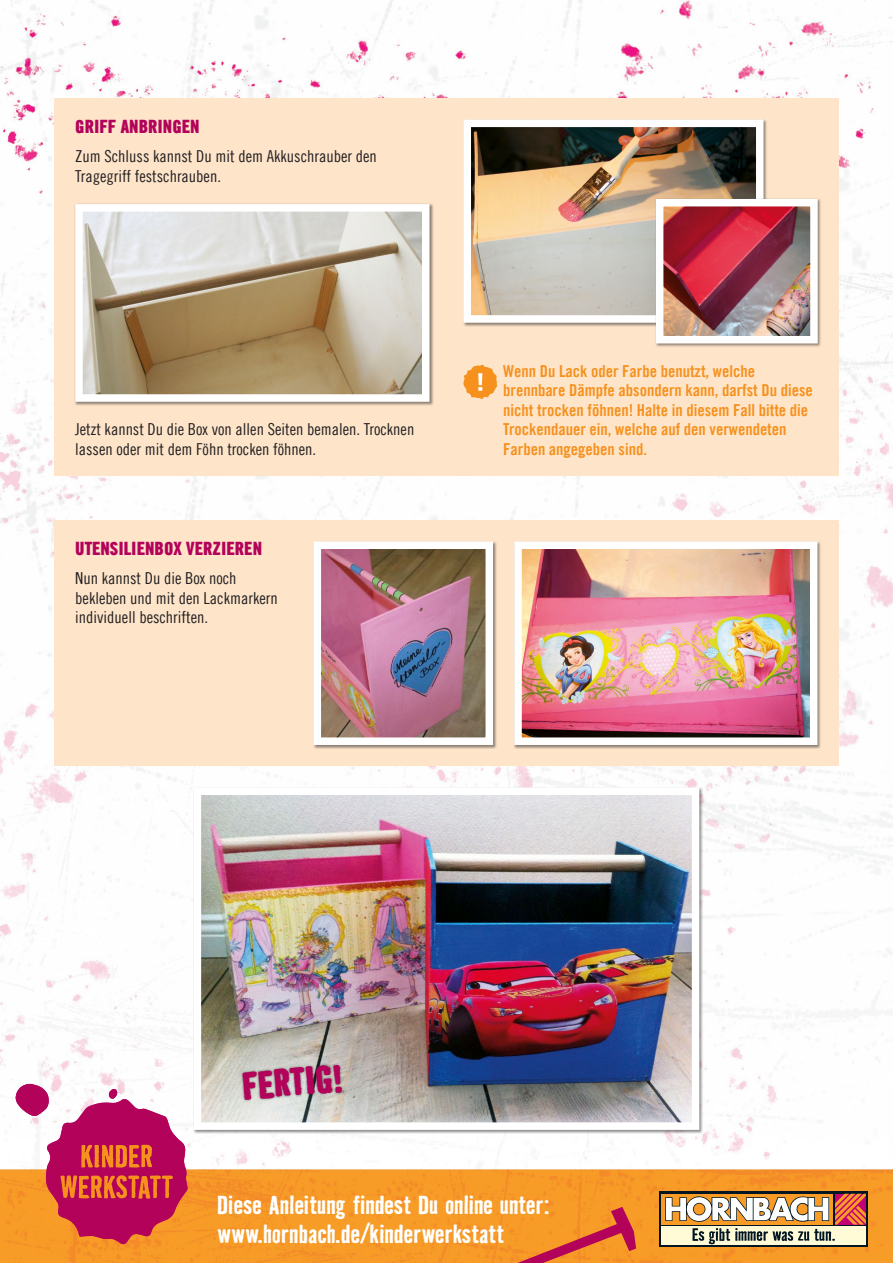
<style>
.page{position:relative;width:893px;height:1263px;background:#fff}
.page>*{position:absolute;margin:0;border:0;box-sizing:border-box;transform-origin:0 0}
.t1{font:700 36px "Bad House Hornbach Super";color:#b3025a}
.t2{font:700 24px/28.8px "Bad House Hornbach";letter-spacing:-.015em;color:#fff}
.t3{font:18px "Trade Gothic Hornbach Super Bd";color:#b3025a}
.t4{font:16.5px/19.5px "Trade Gothic Hornbach Cn 18";color:#231f20}
.t5{font:16.5px/19.5px "Trade Gothic Hornbach Bd Cn 20";color:#f6911e}
</style>
<div class="page">
<img style="left:0;top:0;width:893px;height:1263px">
<div style="left:54px;top:520px;width:785px;height:246px;background:#fee5ca"></div>
<div style="left:54px;top:98px;width:785px;height:378px;background:#fee5ca"></div>
<svg style="left:463px;top:365px;width:34px;height:34px"></svg>
<div style="left:463px;top:119px;width:304px;height:208px;background:#231f20;opacity:.5"></div>
<img style="left:472px;top:129px;width:282px;height:185px">
<div style="left:463px;top:120px;width:300px;height:203px;border:8px solid #fff"></div>
<div style="left:655px;top:198px;width:167px;height:149px;background:#231f20;opacity:.5"></div>
<img style="left:665px;top:208px;width:144px;height:126px">
<div style="left:656px;top:199px;width:162px;height:144px;border:8px solid #fff"></div>
<div style="left:514px;top:541px;width:307px;height:208px;background:#231f20;opacity:.5"></div>
<img style="left:523px;top:550px;width:285px;height:186px">
<div style="left:514px;top:541px;width:303px;height:204px;border:8px solid #fff"></div>
<div style="left:75px;top:203px;width:359px;height:203px;background:#231f20;opacity:.5"></div>
<img style="left:84px;top:213px;width:336px;height:180px">
<div style="left:75px;top:204px;width:354px;height:198px;border:8px solid #fff"></div>
<div style="left:193px;top:787px;width:510px;height:347px;background:#231f20;opacity:.5"></div>
<img style="left:203px;top:796px;width:487px;height:325px">
<div style="left:194px;top:787px;width:505px;height:343px;border:8px solid #fff"></div>
<div style="left:240px;top:1062px;width:104px;height:40px;background:#231f20;opacity:.5"></div>
<div style="left:313px;top:541px;width:184px;height:208px;background:#231f20;opacity:.5"></div>
<img style="left:323px;top:550px;width:161px;height:186px">
<div style="left:314px;top:541px;width:179px;height:204px;border:8px solid #fff"></div>
<svg style="left:502px;top:1207px;width:134px;height:56px;background:#e97d30"></svg>
<div style="left:659px;top:1192px;width:209px;height:55px;background:#011622"></div>
<div style="left:661px;top:1194px;width:172px;height:30px;background:#f89c27"></div>
<div style="left:661px;top:1226px;width:205px;height:19px;background:#fffbd6"></div>
<svg style="left:665px;top:1194px;width:201px;height:50px"></svg>
<svg style="left:16px;top:1084px;width:172px;height:160px"></svg>
<p class="t3" style="left:75px;top:114px;width:126px">GRIFF ANBRINGEN</p>
<p class="t4" style="left:75px;top:147px;width:303px">Zum Schluss kannst Du mit dem Akkuschrauber den<br>Tragegriff festschrauben.</p>
<p class="t4" style="left:75px;top:420px;width:341px">Jetzt kannst Du die Box von allen Seiten bemalen. Trocknen lassen oder mit dem Föhn trocken föhnen.</p>
<p class="t3" style="left:75px;top:536px;width:188px">UTENSILIENBOX VERZIEREN</p>
<p class="t4" style="left:75px;top:568px;width:204px">Nun kannst Du die Box noch bekleben und mit den Lackmarkern individuell beschriften.</p>
<p class="t5" style="left:503px;top:361px;width:311px">Wenn Du Lack oder Farbe benutzt, welche brennbare Dämpfe absondern kann, darfst Du diese nicht trocken föhnen! Halte in diesem Fall bitte die Trockendauer ein, welche auf den verwendeten Farben angegeben sind.</p>
<h1 class="t1" style="left:241px;top:1062px;width:101px;rotate:-5deg">FERTIG!</h1>
<h2 class="t2" style="left:217px;top:1190px;width:334px">Diese Anleitung findest Du online unter: www.hornbach.de/kinderwerkstatt</h2>
</div>
